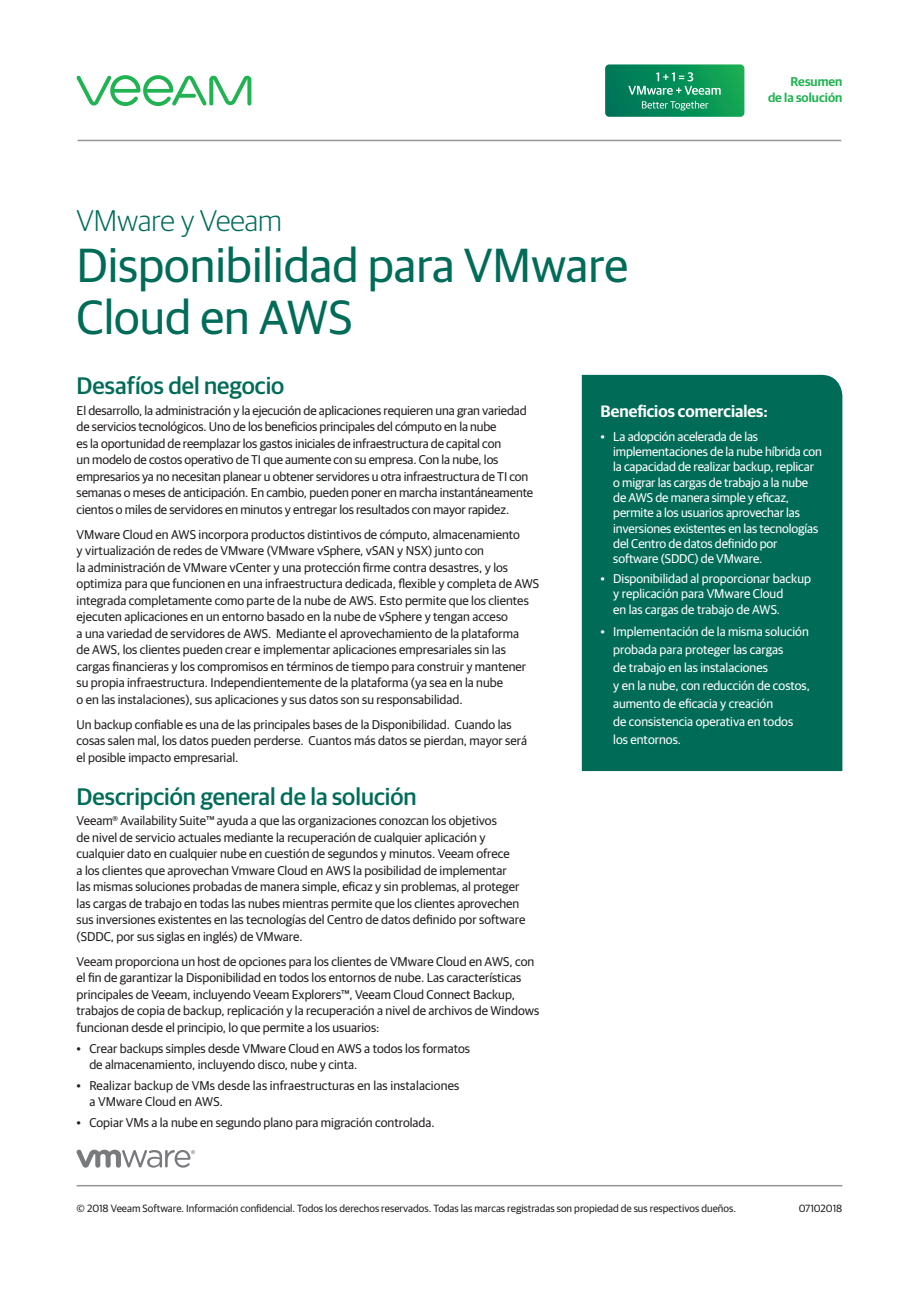
<style>
.page{position:relative;width:919px;height:1289px;background:#fff}
.page>*{position:absolute;margin:0;border:0;box-sizing:border-box;transform-origin:0 0}
.t1{font:48px/51px "Guardian Sans";color:#006c58}
.t2{font:300 30px "Guardian Sans";color:#006c58}
.Subtitle_2_level{font:500 24px "Guardian Sans";color:#006c58}
.White_basic_body_tex{font:600 16.5px "Guardian Sans";color:#fff}
.Basic_body_text{font:12.75px/16.5px "Guardian Sans";color:#231f20}
.t3{font:12.75px/15.3px "Guardian Sans";letter-spacing:-.01em;color:#fff}
.t4{font:600 12.75px/16.5px "Guardian Sans";color:#21b252;text-align:right}
.t5{font:10.5px "Guardian Sans";color:#231f20}
</style>
<div class="page">
<hr style="left:78px;top:140px;width:763px;height:1px;background:#939598">
<hr style="left:77px;top:1184px;width:765px;height:2px;background:#939598">
<svg style="left:76px;top:75px;width:175px;height:31px"></svg>
<svg style="left:605px;top:64px;width:139px;height:53px;background:#1b9765"></svg>
<svg style="left:77px;top:1149px;width:118px;height:18px"></svg>
<div style="left:581px;top:375px;width:261px;height:396px;background:#006c58"></div>
<p class="t2" style="left:77px;top:200px;width:207px">VMware y Veeam</p>
<p class="t1" style="left:77px;top:237px;width:553px">Disponibilidad para VMware<br>Cloud en AWS</p>
<p class="t4" style="left:768px;top:72px;width:76px">Resumen<br>de la solución</p>
<p class="Subtitle_2_level" style="left:77px;top:368px;width:209px">Desafíos del negocio</p>
<p class="Basic_body_text" style="left:77px;top:401px;width:458px">El desarrollo, la administración y la ejecución de aplicaciones requieren una gran variedad de servicios tecnológicos. Uno de los beneficios principales del cómputo en la nube<br>es la oportunidad de reemplazar los gastos iniciales de infraestructura de capital con<br>un modelo de costos operativo de TI que aumente con su empresa. Con la nube, los empresarios ya no necesitan planear u obtener servidores u otra infraestructura de TI con semanas o meses de anticipación. En cambio, pueden poner en marcha instantáneamente cientos o miles de servidores en minutos y entregar los resultados con mayor rapidez.</p>
<p class="Basic_body_text" style="left:77px;top:525px;width:464px">VMware Cloud en AWS incorpora productos distintivos de cómputo, almacenamiento<br>y virtualización de redes de VMware (VMware vSphere, vSAN y NSX) junto con<br>la administración de VMware vCenter y una protección firme contra desastres, y los optimiza para que funcionen en una infraestructura dedicada, flexible y completa de AWS integrada completamente como parte de la nube de AWS. Esto permite que los clientes ejecuten aplicaciones en un entorno basado en la nube de vSphere y tengan acceso<br>a una variedad de servidores de AWS. Mediante el aprovechamiento de la plataforma<br>de AWS, los clientes pueden crear e implementar aplicaciones empresariales sin las cargas financieras y los compromisos en términos de tiempo para construir y mantener su propia infraestructura. Independientemente de la plataforma (ya sea en la nube<br>o en las instalaciones), sus aplicaciones y sus datos son su responsabilidad.</p>
<p class="Basic_body_text" style="left:77px;top:715px;width:452px">Un backup confiable es una de las principales bases de la Disponibilidad. Cuando las cosas salen mal, los datos pueden perderse. Cuantos más datos se pierdan, mayor será el posible impacto empresarial.</p>
<p class="Subtitle_2_level" style="left:77px;top:778px;width:341px">Descripción general de la solución</p>
<p class="Basic_body_text" style="left:77px;top:811px;width:450px">Veeam® Availability Suite™ ayuda a que las organizaciones conozcan los objetivos<br>de nivel de servicio actuales mediante la recuperación de cualquier aplicación y cualquier dato en cualquier nube en cuestión de segundos y minutos. Veeam ofrece<br>a los clientes que aprovechan Vmware Cloud en AWS la posibilidad de implementar<br>las mismas soluciones probadas de manera simple, eficaz y sin problemas, al proteger las cargas de trabajo en todas las nubes mientras permite que los clientes aprovechen sus inversiones existentes en las tecnologías del Centro de datos definido por software (SDDC, por sus siglas en inglés) de VMware.</p>
<p class="Basic_body_text" style="left:77px;top:952px;width:464px">Veeam proporciona un host de opciones para los clientes de VMware Cloud en AWS, con el fin de garantizar la Disponibilidad en todos los entornos de nube. Las características principales de Veeam, incluyendo Veeam Explorers™, Veeam Cloud Connect Backup, trabajos de copia de backup, replicación y la recuperación a nivel de archivos de Windows funcionan desde el principio, lo que permite a los usuarios:</p>
<p class="Basic_body_text" style="left:89px;top:1039px;width:382px;text-indent:-13px">• Crear backups simples desde VMware Cloud en AWS a todos los formatos de almacenamiento, incluyendo disco, nube y cinta.</p>
<p class="Basic_body_text" style="left:89px;top:1076px;width:371px;text-indent:-13px">• Realizar backup de VMs desde las infraestructuras en las instalaciones a VMware Cloud en AWS.</p>
<p class="Basic_body_text" style="left:77px;top:1113px;width:359px">• Copiar VMs a la nube en segundo plano para migración controlada.</p>
<p class="White_basic_body_tex" style="left:600px;top:399px;width:169px">Beneficios comerciales:</p>
<p class="t3" style="left:613px;top:428px;width:210px;text-indent:-13px">• La adopción acelerada de las implementaciones de la nube híbrida con la capacidad de realizar backup, replicar o migrar las cargas de trabajo a la nube de AWS de manera simple y eficaz, permite a los usuarios aprovechar las inversiones existentes en las tecnologías del Centro de datos definido por software (SDDC) de VMware.</p>
<p class="t3" style="left:613px;top:570px;width:199px;text-indent:-13px">• Disponibilidad al proporcionar backup y replicación para VMware Cloud<br>en las cargas de trabajo de AWS.</p>
<p class="t3" style="left:613px;top:621px;width:198px;line-height:18px;text-indent:-13px">• Implementación de la misma solución probada para proteger las cargas<br>de trabajo en las instalaciones<br>y en la nube, con reducción de costos, aumento de eficacia y creación<br>de consistencia operativa en todos los entornos.</p>
<p class="t5" style="left:77px;top:1200px;width:661px">© 2018 Veeam Software. Información confidencial. Todos los derechos reservados. Todas las marcas registradas son propiedad de sus respectivos dueños.</p>
<p class="t5" style="left:798px;top:1200px;width:45px">07102018</p>
</div>
